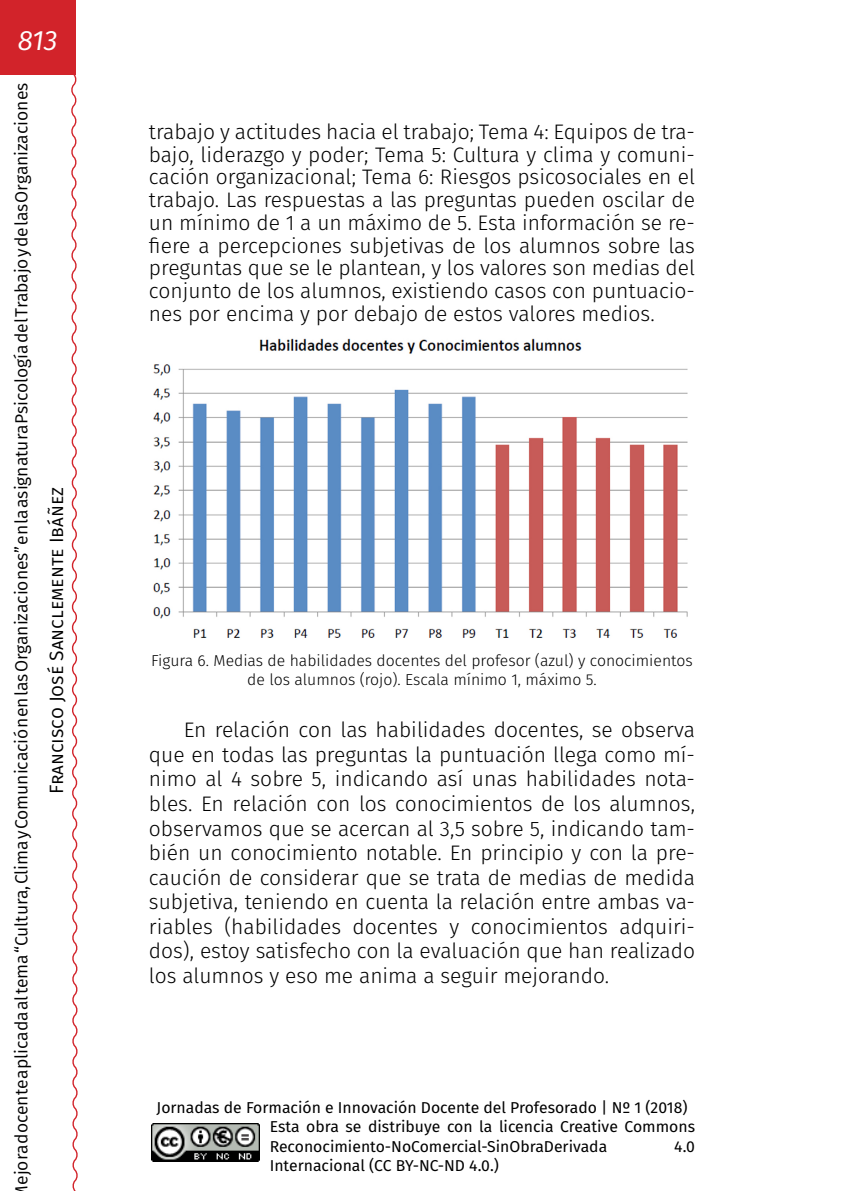
<style>
.page{position:relative;width:844px;height:1191px;background:#fff}
.page>*{position:absolute;margin:0;border:0;box-sizing:border-box;transform-origin:0 0}
.t1{font:italic 28px "Fira Sans";color:#fff}
._00_texto_normal{font:300 21px/24.5px "Fira Sans";color:#000;text-align:justify}
.t2{font:19.25px "Fira Sans";color:#000}
.t3{font:17.5px "Fira Sans";color:#000}
.t4{font:15.75px/19.2px "Fira Sans";color:#000}
._95_Pies_de_fotos_ce{font:300 15.75px/19.2px "Fira Sans";color:#000;text-align:center}
</style>
<div class="page">
<div style="left:0;top:0;width:75px;height:74px;background:#d2232a"></div>
<svg style="left:69px;top:72px;width:9px;height:1119px"></svg>
<img style="left:151px;top:1123px;width:109px;height:38px">
<img style="left:153px;top:338px;width:535px;height:300px">
<h1 class="t1" style="left:18px;top:20px;width:41px">813</h1>
<p class="t3" style="left:8px;top:1184px;width:1103px;rotate:-90deg">ejora docente aplicada al tema “Cultura, Clima y Comunicación en las Organizaciones” en la asignatura Psicología del Trabajo y de las Organizaciones</p>
<p class="t2" style="left:42px;top:794px;width:309px;rotate:-90deg">Francisco José Sanclemente Ibáñez</p>
<p class="_00_texto_normal" style="left:149px;top:120px;width:547px;line-height:22.8px">trabajo y actitudes hacia el trabajo; Tema 4: Equipos de tra&shy;bajo, liderazgo y poder; Tema 5: Cultura y clima y comuni&shy;cación organizacional; Tema 6: Riesgos psicosociales en el trabajo. Las respuestas a las preguntas pueden oscilar de un mínimo de 1 a un máximo de 5. Esta información se re&shy;fiere a percepciones subjetivas de los alumnos sobre las preguntas que se le plantean, y los valores son medias del conjunto de los alumnos, existiendo casos con puntuacio&shy;nes por encima y por debajo de estos valores medios.</p>
<p class="_95_Pies_de_fotos_ce" style="left:151px;top:651px;width:542px">Figura 6. Medias de habilidades docentes del profesor (azul) y conocimientos de los alumnos (rojo). Escala mínimo 1, máximo 5.</p>
<p class="_00_texto_normal" style="left:149px;top:718px;width:547px;text-indent:35px">En relación con las habilidades docentes, se observa que en todas las preguntas la puntuación llega como mí&shy;nimo al 4 sobre 5, indicando así unas habilidades nota&shy;bles. En relación con los conocimientos de los alumnos, observamos que se acercan al 3,5 sobre 5, indicando tam&shy;bién un conocimiento notable. En principio y con la pre&shy;caución de considerar que se trata de medias de medida subjetiva, teniendo en cuenta la relación entre ambas va&shy;riables (habilidades docentes y conocimientos adquiri&shy;dos), estoy satisfecho con la evaluación que han realizado los alumnos y eso me anima a seguir mejorando.</p>
<p class="t4" style="left:270px;top:1097px;width:426px;text-indent:-113px">Jornadas de Formación e Innovación Docente del Profesorado | Nº 1 (2018)<br>Esta obra se distribuye con la licencia Creative Commons<br>Reconocimiento-NoComercial-SinObraDerivada</p>
<p class="t4" style="left:674px;top:1136px;width:22px">4.0</p>
<p class="t4" style="left:270px;top:1155px;width:231px">Internacional (CC BY-NC-ND 4.0.)</p>
</div>
